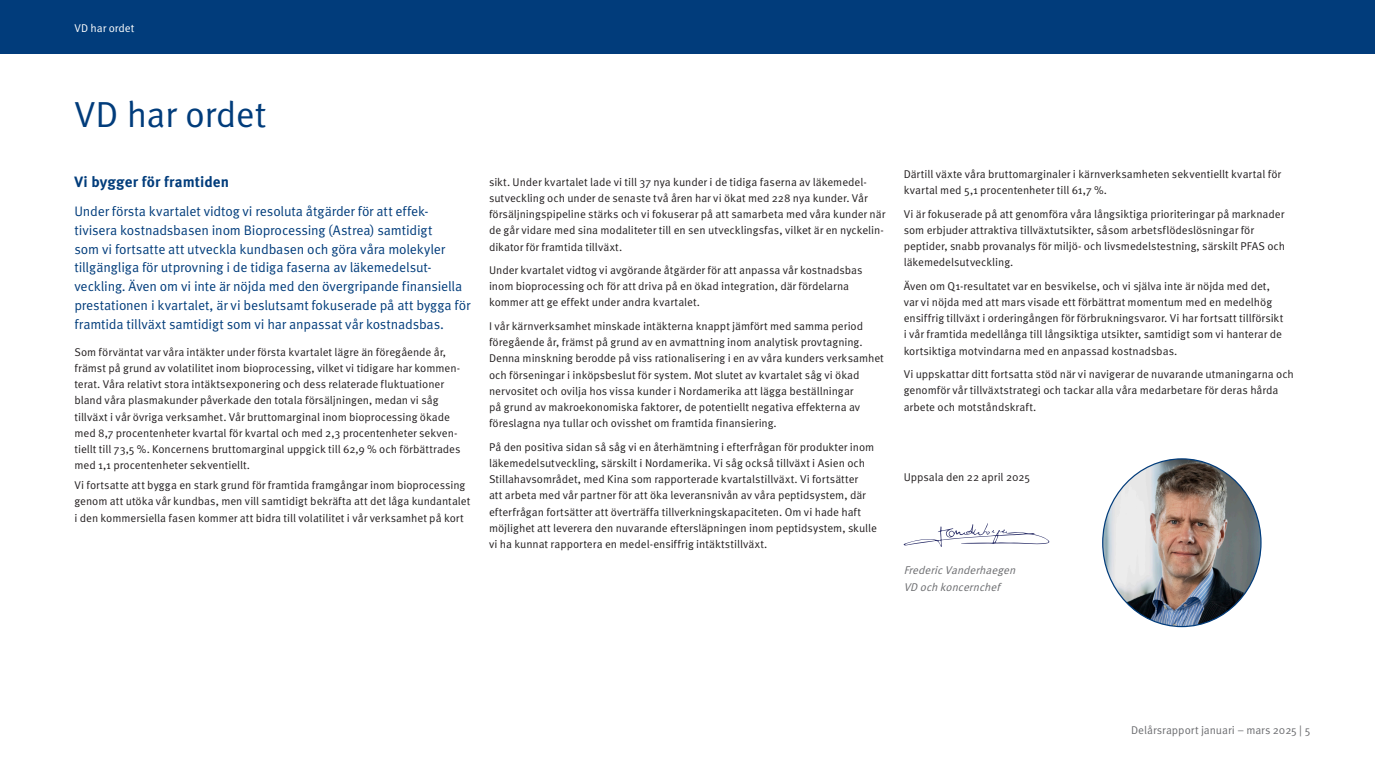
<style>
.page{position:relative;width:1375px;height:775px;background:#fff}
.page>*{position:absolute;margin:0;border:0;box-sizing:border-box;transform-origin:0 0}
.Heading_1{font:36.25px "Meta OT Norm";letter-spacing:-.015em;color:#013c7b}
.Heading_2{font:700 15px "Meta OT";letter-spacing:.01em;color:#013c7b}
.Preamble{font:13.75px/18.8px "Meta OT Norm";letter-spacing:-.01em;color:#013c7b}
.Body{font:11.25px/16.2px "Meta OT Norm";color:#231f20}
.Preamble-2{font:11.25px/16.2px "Meta OT Norm";color:#231f20}
.Author{font:italic 11.25px/16.2px "Meta OT Norm";color:#6c6d70}
.t1{font:11.25px "Meta OT Norm";letter-spacing:-.005em;color:#6c6d70}
.t2{font:11.25px "Meta OT Norm";letter-spacing:-.005em;color:#fff}
</style>
<div class="page">
<div style="left:0;top:0;width:1375px;height:54px;background:#013c7b"></div>
<svg style="left:904px;top:523px;width:145px;height:24px"></svg>
<img style="left:1103px;top:459px;width:157px;height:167px">
<p class="t2" style="left:74px;top:21px;width:61px">VD har ordet</p>
<p class="Heading_1" style="left:74px;top:93px;width:193px">VD har ordet</p>
<p class="Heading_2" style="left:74px;top:173px;width:156px">Vi bygger för framtiden</p>
<p class="Preamble" style="left:74px;top:202px;width:398px">Under första kvartalet vidtog vi resoluta åtgärder för att effek&shy;tivisera kostnadsbasen inom Bioprocessing (Astrea) samtidigt<br>som vi fortsatte att utveckla kundbasen och göra våra molekyler tillgängliga för utprovning i de tidiga faserna av läkemedelsut&shy;veckling. Även om vi inte är nöjda med den övergripande finansiella prestationen i kvartalet, är vi beslutsamt fokuserade på att bygga för framtida tillväxt samtidigt som vi har anpassat vår kostnadsbas.</p>
<p class="Preamble-2" style="left:74px;top:344px;width:388px">Som förväntat var våra intäkter under första kvartalet lägre än föregående år, främst på grund av volatilitet inom bioprocessing, vilket vi tidigare har kommen&shy;terat. Våra relativt stora intäktsexponering och dess relaterade fluktuationer bland våra plasmakunder påverkade den totala försäljningen, medan vi såg tillväxt i vår övriga verksamhet. Vår bruttomarginal inom bioprocessing ökade med 8,7 procentenheter kvartal för kvartal och med 2,3 procentenheter sekven&shy;tiellt till 73,5 %. Koncernens bruttomarginal uppgick till 62,9 % och förbättrades med 1,1 procentenheter sekventiellt.</p>
<p class="Body" style="left:74px;top:477px;width:397px">Vi fortsatte att bygga en stark grund för framtida framgångar inom bioprocessing genom att utöka vår kundbas, men vill samtidigt bekräfta att det låga kundantalet i den kommersiella fasen kommer att bidra till volatilitet i vår verksamhet på kort</p>
<p class="Body" style="left:489px;top:174px;width:398px">sikt. Under kvartalet lade vi till 37 nya kunder i de tidiga faserna av läkemedel&shy;sutveckling och under de senaste två åren har vi ökat med 228 nya kunder. Vår försäljningspipeline stärks och vi fokuserar på att samarbeta med våra kunder när de går vidare med sina modaliteter till en sen utvecklingsfas, vilket är en nyckelin&shy;dikator för framtida tillväxt.</p>
<p class="Body" style="left:489px;top:262px;width:375px">Under kvartalet vidtog vi avgörande åtgärder för att anpassa vår kostnadsbas inom bioprocessing och för att driva på en ökad integration, där fördelarna kommer att ge effekt under andra kvartalet.</p>
<p class="Body" style="left:489px;top:318px;width:396px">I vår kärnverksamhet minskade intäkterna knappt jämfört med samma period föregående år, främst på grund av en avmattning inom analytisk provtagning.<br>Denna minskning berodde på viss rationalisering i en av våra kunders verksamhet och förseningar i inköpsbeslut för system. Mot slutet av kvartalet såg vi ökad nervositet och ovilja hos vissa kunder i Nordamerika att lägga beställningar<br>på grund av makroekonomiska faktorer, de potentiellt negativa effekterna av föreslagna nya tullar och ovisshet om framtida finansiering.</p>
<p class="Body" style="left:489px;top:439px;width:390px">På den positiva sidan så såg vi en återhämtning i efterfrågan för produkter inom läkemedelsutveckling, särskilt i Nordamerika. Vi såg också tillväxt i Asien och Stillahavsområdet, med Kina som rapporterade kvartalstillväxt. Vi fortsätter<br>att arbeta med vår partner för att öka leveransnivån av våra peptidsystem, där efterfrågan fortsätter att överträffa tillverkningskapaciteten. Om vi hade haft möjlighet att leverera den nuvarande eftersläpningen inom peptidsystem, skulle vi ha kunnat rapportera en medel-ensiffrig intäktstillväxt.</p>
<p class="Body" style="left:904px;top:166px;width:379px">Därtill växte våra bruttomarginaler i kärnverksamheten sekventiellt kvartal för kvartal med 5,1 procentenheter till 61,7 %.</p>
<p class="Body" style="left:904px;top:206px;width:383px">Vi är fokuserade på att genomföra våra långsiktiga prioriteringar på marknader som erbjuder attraktiva tillväxtutsikter, såsom arbetsflödeslösningar för peptider, snabb provanalys för miljö- och livsmedelstestning, särskilt PFAS och läkemedelsutveckling.</p>
<p class="Body" style="left:904px;top:278px;width:381px">Även om Q1-resultatet var en besvikelse, och vi själva inte är nöjda med det, var vi nöjda med att mars visade ett förbättrat momentum med en medelhög ensiffrig tillväxt i orderingången för förbrukningsvaror. Vi har fortsatt tillförsikt i vår framtida medellånga till långsiktiga utsikter, samtidigt som vi hanterar de kortsiktiga motvindarna med en anpassad kostnadsbas.</p>
<p class="Body" style="left:904px;top:366px;width:392px">Vi uppskattar ditt fortsatta stöd när vi navigerar de nuvarande utmaningarna och genomför vår tillväxtstrategi och tackar alla våra medarbetare för deras hårda arbete och motståndskraft.</p>
<p class="Body" style="left:904px;top:469px;width:128px">Uppsala den 22 april 2025</p>
<p class="Author" style="left:904px;top:563px;width:116px">FredericVanderhaegen<br>VD och koncernchef</p>
<p class="t1" style="left:1131px;top:723px;width:181px">Delårsrapport januari – mars 2025 | 5</p>
</div>
